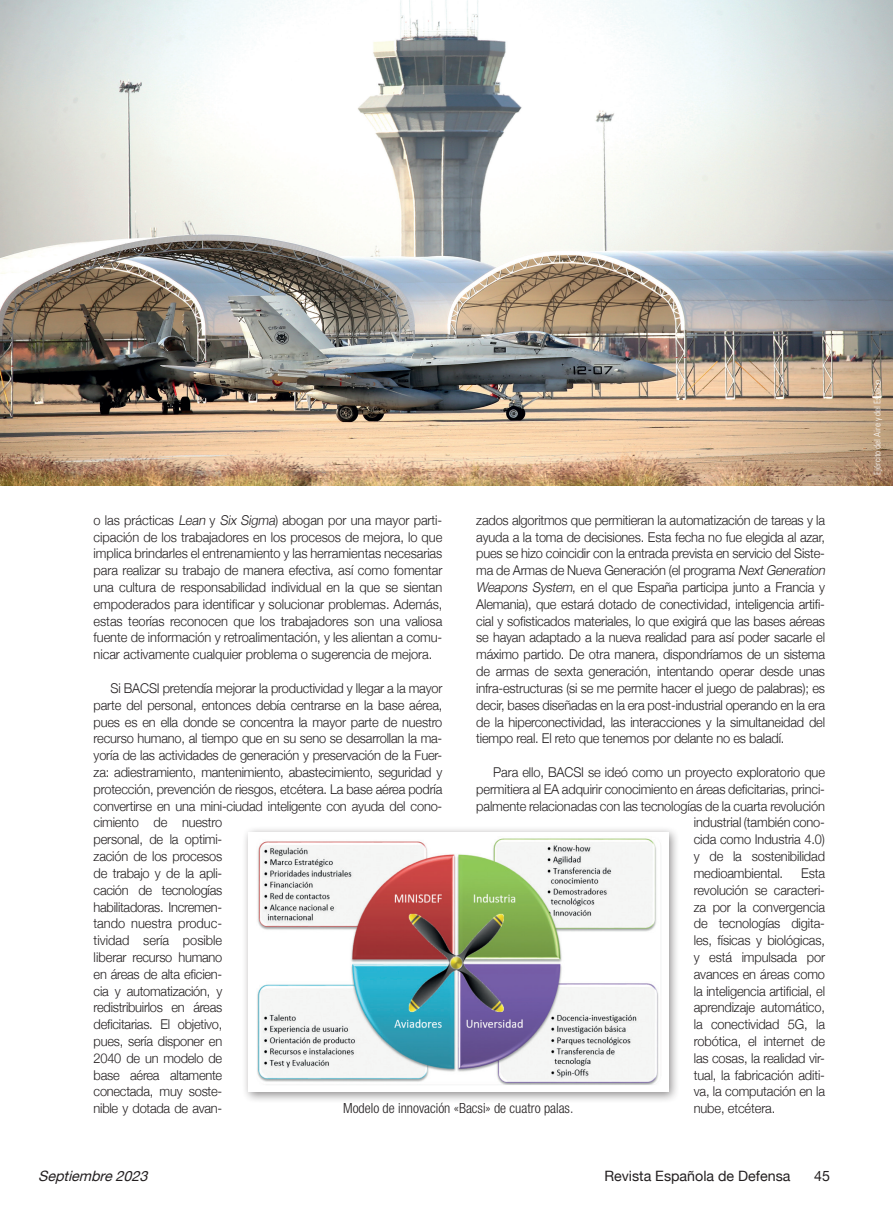
<style>
.page{position:relative;width:893px;height:1217px;background:#fff}
.page>*{position:absolute;margin:0;border:0;box-sizing:border-box;transform-origin:0 0}
.t1{font:14.25px "Helvetica Neue";color:#231f20}
.t2{font:italic 14.25px "Helvetica Neue";color:#231f20}
.Título_B{font:300 condensed 13.95px "Helvetica Neue";color:#231f20}
.Coro-Texto{font:300 13.5px/16.8px "Helvetica Neue";letter-spacing:-.015em;color:#231f20;text-align:justify;scale:.95 1}
.Crédito_foto{font:300 condensed 9px "Univers";letter-spacing:-.005em;color:#fff}
.s1{font-style:italic}
</style>
<div class="page">
<img style="left:0;top:0;width:893px;height:486px">
<div style="left:242px;top:825px;width:438px;height:278px;background:#231f20;opacity:.5"></div>
<div style="left:248px;top:831px;width:420px;height:260px;background:#fff"></div>
<img style="left:257px;top:838px;width:402px;height:247px">
<p class="Coro-Texto" style="left:94px;top:510px;width:369px">o las prácticas <span class="s1">Lean</span> y <span class="s1">Six Sigma</span>) abogan por una mayor parti&shy;cipación de los trabajadores en los procesos de mejora, lo que implica brindarles el entrenamiento y las herramientas necesarias para realizar su trabajo de manera efectiva, así como fomentar una cultura de responsabilidad individual en la que se sientan empoderados para identificar y solucionar problemas. Además, estas teorías reconocen que los trabajadores son una valiosa fuente de información y retroalimentación, y les alientan a comu&shy;nicar activamente cualquier problema o sugerencia de mejora.</p>
<p class="Coro-Texto" style="left:94px;top:678px;width:369px;text-align:left;text-indent:17px">Si BACSI pretendía mejorar la productividad y llegar a la mayor parte del personal, entonces debía centrarse en la base aérea, pues es en ella donde se concentra la mayor parte de nuestro recurso humano, al tiempo que en su seno se desarrollan la ma&shy;yoría de las actividades de generación y preservación de la Fuer&shy;za: adiestramiento, mantenimiento, abastecimiento, seguridad y protección, prevención de riesgos, etcétera. La base aérea podría convertirse en una mini-ciudad inteligente con ayuda del cono&shy;cimiento de nuestro<br>personal, de la optimi-<br>zación de los procesos<br>de trabajo y de la apli-<br>cación de tecnologías<br>habilitadoras. Incremen-<br>tando nuestra produc-<br>tividad sería posible<br>liberar recurso humano<br>en áreas de alta eficien-<br>cia y automatización, y<br>redistribuirlos en áreas<br>deficitarias. El objetivo,<br>pues, sería disponer en<br>2040 de un modelo de<br>base aérea altamente<br>conectada, muy soste-<br>nible y dotada de avan-</p>
<p class="Coro-Texto" style="left:476px;top:510px;width:372px;text-align:left">zados algoritmos que permitieran la automatización de tareas y la ayuda a la toma de decisiones. Esta fecha no fue elegida al azar, pues se hizo coincidir con la entrada prevista en servicio del Siste&shy;ma de Armas de Nueva Generación (el programa <span class="s1">NextGeneration Weapons System</span>, en el que España participa junto a Francia y Alemania), que estará dotado de conectividad, inteligencia artifi&shy;cial y sofisticados materiales, lo que exigirá que las bases aéreas se hayan adaptado a la nueva realidad para así poder sacarle el máximo partido. De otra manera, dispondríamos de un sistema de armas de sexta generación, intentando operar desde unas infra-estructuras (si se me permite hacer el juego de palabras); es decir, bases diseñadas en la era post-industrial operando en la era de la hiperconectividad, las interacciones y la simultaneidad del tiempo real. El reto que tenemos por delante no es baladí.</p>
<p class="Coro-Texto" style="left:493px;top:762px;width:351px">Para ello, BACSI se ideó como un proyecto exploratorio que</p>
<p class="Coro-Texto" style="left:476px;top:779px;width:369px">permitiera al EA adquirir conocimiento en áreas deficitarias, princi-</p>
<p class="Coro-Texto" style="left:476px;top:796px;width:369px">palmente relacionadas con las tecnologías de la cuarta revolución</p>
<p class="Coro-Texto" style="left:694px;top:813px;width:140px">industrial (también cono-</p>
<p class="Coro-Texto" style="left:694px;top:829px;width:140px">cida como Industria 4.0)</p>
<p class="Coro-Texto" style="left:694px;top:846px;width:140px">y de la sostenibilidad</p>
<p class="Coro-Texto" style="left:694px;top:863px;width:96px">medioambiental.</p>
<p class="Coro-Texto" style="left:694px;top:863px;width:140px;text-indent:107px">Esta revolución se caracteri&shy;za por la convergencia de tecnologías digita&shy;les, físicas y biológicas, y está impulsada por avances en áreas como la inteligencia artificial, el aprendizaje automático, la conectividad 5G, la robótica, el internet de las cosas, la realidad vir&shy;tual, la fabricación aditi&shy;va, la computación en la nube, etcétera.</p>
<p class="Título_B" style="left:343px;top:1099px;width:232px">Modelo de innovación «Bacsi» de cuatro palas.</p>
<p class="t2" style="left:38px;top:1165px;width:116px">Septiembre2023</p>
<p class="t1" style="left:604px;top:1165px;width:188px">Revista Española de Defensa</p>
<p class="t1" style="left:814px;top:1165px;width:17px">45</p>
<p class="Crédito_foto" style="left:872px;top:474px;width:97px;rotate:-90deg">Ejército del Aire y del Espacio</p>
</div>
